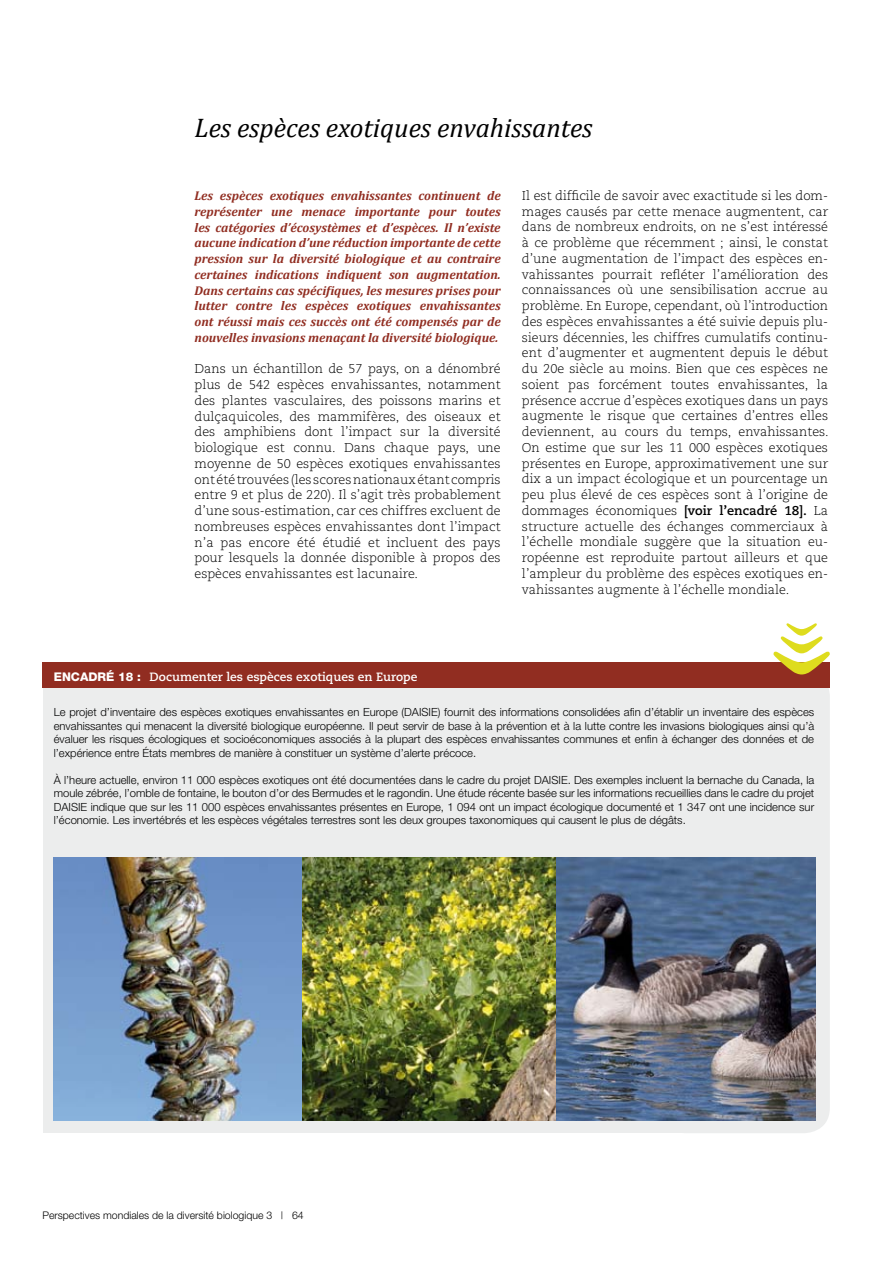
<style>
.page{position:relative;width:893px;height:1263px;background:#fff}
.page>*{position:absolute;margin:0;border:0;box-sizing:border-box;transform-origin:0 0}
.t1{font:italic 27px "Cambria";color:#000}
.t2{font:300 12.75px/15.8px "Caecilia LT Std";color:#000;text-align:justify}
.t3{font:italic 700 12.75px/15.8px "Cambria";color:#912d21;text-align:justify}
.t4{font:700 12px "Caecilia LT Std";color:#fff}
.t5{font:300 11.25px/13.5px "Helvetica Neue";color:#000;text-align:justify}
.t6{font:300 10.5px "Helvetica Neue";color:#000}
.s1{font-weight:700}
.s2{font-family:"Helvetica Neue";font-weight:800}
</style>
<div class="page">
<div style="left:661px;top:670px;width:169px;height:463px;background:#eceded;border-radius:26px"></div>
<div style="left:43px;top:675px;width:663px;height:458px;background:#eceded"></div>
<div style="left:43px;top:663px;width:787px;height:25px;background:#912d21"></div>
<svg style="left:773px;top:623px;width:57px;height:51px"></svg>
<img style="left:53px;top:857px;width:250px;height:264px">
<img style="left:303px;top:857px;width:513px;height:264px">
<h1 class="t1" style="left:195px;top:111px;width:399px">Les espèces exotiques envahissantes</h1>
<p class="t3" style="left:195px;top:187px;width:308px">Les espèces exotiques envahissantes continuent de représenter une menace importante pour toutes les catégories d’écosystèmes et d’espèces. Il n’existe aucune indication d’une réduction importante de cette pression sur la diversité biologique et au contraire certaines indications indiquent son augmentation.<br>Dans certains cas spécifiques, les mesures prises pour lutter contre les espèces exotiques envahissantes ont réussi mais ces succès ont été compensés par de nouvelles invasions menaçant la diversité biologique.</p>
<p class="t2" style="left:195px;top:361px;width:308px">Dans un échantillon de 57 pays, on a dénombré plus de 542 espèces envahissantes, notamment des plantes vasculaires, des poissons marins et dulçaquicoles, des mammifères, des oiseaux et des amphibiens dont l’impact sur la diversité biologique est connu. Dans chaque pays, une moyenne de 50 espèces exotiques envahissantes ont été trouvées (les scores nationaux étant compris entre 9 et plus de 220). Il s’agit très probablement d’une sous-estimation, car ces chiffres excluent de nombreuses espèces envahissantes dont l’impact n’a pas encore été étudié et incluent des pays pour lesquels la donnée disponible à propos des espèces envahissantes est lacunaire.</p>
<p class="t2" style="left:522px;top:188px;width:308px">Il est difficile de savoir avec exactitude si les dom&shy;mages causés par cette menace augmentent, car dans de nombreux endroits, on ne s’est intéressé à ce problème que récemment ; ainsi, le constat d’une augmentation de l’impact des espèces en&shy;vahissantes pourrait refléter l’amélioration des connaissances où une sensibilisation accrue au problème. En Europe, cependant, où l’introduction des espèces envahissantes a été suivie depuis plu&shy;sieurs décennies, les chiffres cumulatifs continu&shy;ent d’augmenter et augmentent depuis le début du 20e siècle au moins. Bien que ces espèces ne soient pas forcément toutes envahissantes, la présence accrue d’espèces exotiques dans un pays augmente le risque que certaines d’entres elles deviennent, au cours du temps, envahissantes.<br>On estime que sur les 11 000 espèces exotiques présentes en Europe, approximativement une sur dix a un impact écologique et un pourcentage un peu plus élevé de ces espèces sont à l’origine de dommages économiques <span class="s1">[voir l’encadré 18].</span> La structure actuelle des échanges commerciaux à l’échelle mondiale suggère que la situation eu&shy;ropéenne est reproduite partout ailleurs et que l’ampleur du problème des espèces exotiques en&shy;vahissantes augmente à l’échelle mondiale.</p>
<p class="t4" style="left:54px;top:670px;width:365px"><span class="s2">ENCADRÉ 18 :</span> Documenter les espèces exotiques en Europe</p>
<p class="t5" style="left:54px;top:705px;width:762px">Le projet d’inventaire des espèces exotiques envahissantes en Europe (DAISIE) fournit des informations consolidées afin d’établir un inventaire des espèces envahissantes qui menacent la diversité biologique européenne. Il peut servir de base à la prévention et à la lutte contre les invasions biologiques ainsi qu’à évaluer les risques écologiques et socioéconomiques associés à la plupart des espèces envahissantes communes et enfin à échanger des données et de l’expérience entre États membres de manière à constituer un système d’alerte précoce.</p>
<p class="t5" style="left:54px;top:773px;width:762px">À l’heure actuelle, environ 11 000 espèces exotiques ont été documentées dans le cadre du projet DAISIE. Des exemples incluent la bernache du Canada, la moule zébrée, l’omble de fontaine, le bouton d’or des Bermudes et le ragondin. Une étude récente basée sur les informations recueillies dans le cadre du projet DAISIE indique que sur les 11 000 espèces envahissantes présentes en Europe, 1 094 ont un impact écologique documenté et 1 347 ont une incidence sur l’économie. Les invertébrés et les espèces végétales terrestres sont les deux groupes taxonomiques qui causent le plus de dégâts.</p>
<p class="t6" style="left:43px;top:1209px;width:263px">Perspectives mondiales de la diversité biologique 3 | 64</p>
</div>
